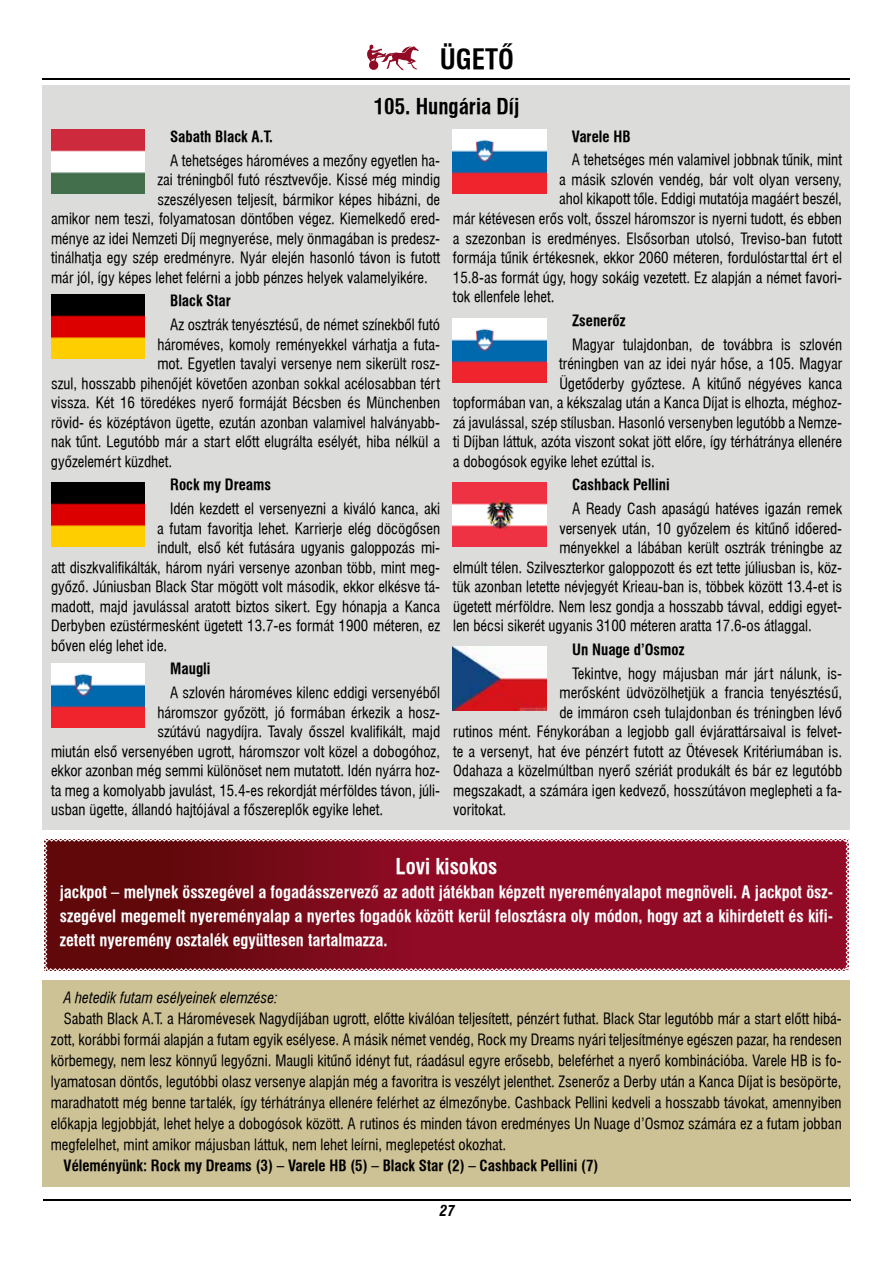
<style>
.page{position:relative;width:893px;height:1263px;background:#fff}
.page>*{position:absolute;margin:0;border:0;box-sizing:border-box;transform-origin:0 0}
.t1{font:27px "Swiss 721 Cn PFL Bold";color:#000}
.t2{font:21px "Swiss 721 Cn PFL Bold";color:#000}
.t3{font:21px "Swiss 721 Cn PFL Bold";color:#fff}
.t4{font:16.5px/24px "Swiss 721 Cn PFL Bold";color:#fff;text-align:justify}
.t5{font:15px/21px "Swiss 721 Cn PFL Normal";color:#000;text-align:justify}
.t6{font:15px "Swiss 721 Cn PFL Bold";color:#000}
.t7{font:15px "Swiss 721 Cn PFL Italic";color:#000}
.t8{font:italic 700 condensed 15px "Swiss 721 BT";color:#000}
</style>
<div class="page">
<hr style="left:43px;top:1199px;width:808px;height:1px;background:#000">
<hr style="left:43px;top:79px;width:807px;height:1px;background:#000">
<svg style="left:367px;top:44px;width:52px;height:26px"></svg>
<div style="left:43px;top:85px;width:807px;height:745px;background:#dcdcdb"></div>
<img style="left:51px;top:130px;width:94px;height:63px">
<img style="left:51px;top:295px;width:94px;height:63px">
<img style="left:453px;top:483px;width:93px;height:63px">
<img style="left:453px;top:646px;width:93px;height:64px">
<img style="left:453px;top:319px;width:93px;height:64px">
<img style="left:453px;top:130px;width:93px;height:63px">
<img style="left:51px;top:663px;width:94px;height:64px">
<img style="left:51px;top:483px;width:94px;height:63px">
<div style="left:43px;top:980px;width:807px;height:206px;background:#cdc196"></div>
<svg style="left:44px;top:839px;width:805px;height:132px;background:#841023"></svg>
<h1 class="t1" style="left:440px;top:43px;width:76px">ÜGETŐ</h1>
<h2 class="t2" style="left:374px;top:94px;width:147px">105. Hungária Díj</h2>
<p class="t6" style="left:170px;top:127px;width:104px">Sabath Black A.T.</p>
<p class="t5" style="left:170px;top:150px;width:272px">A tehetséges hároméves a mezőny egyetlen ha-</p>
<p class="t5" style="left:157px;top:169px;width:284px">zai tréningből futó résztvevője. Kissé még mindig</p>
<p class="t5" style="left:157px;top:189px;width:284px">szeszélyesen teljesít, bármikor képes hibázni, de</p>
<p class="t5" style="left:51px;top:208px;width:391px">amikor nem teszi, folyamatosan döntőben végez. Kiemelkedő ered-</p>
<p class="t5" style="left:51px;top:228px;width:391px">ménye az idei Nemzeti Díj megnyerése, mely önmagában is predesz-</p>
<p class="t5" style="left:51px;top:247px;width:390px">tinálhatja egy szép eredményre. Nyár elején hasonló távon is futott</p>
<p class="t5" style="left:51px;top:267px;width:378px">már jól, így képes lehet felérni a jobb pénzes helyek valamelyikére.</p>
<p class="t6" style="left:170px;top:292px;width:62px">Black Star</p>
<p class="t5" style="left:170px;top:314px;width:271px">Az osztrák tenyésztésű, de német színekből futó</p>
<p class="t5" style="left:157px;top:334px;width:284px">hároméves, komoly reményekkel várhatja a futa-</p>
<p class="t5" style="left:157px;top:353px;width:284px">mot. Egyetlen tavalyi versenye nem sikerült ros -</p>
<p class="t5" style="left:51px;top:373px;width:391px">szul, hosszabb pihenőjét követően azonban sokkal acélosabban tért</p>
<p class="t5" style="left:51px;top:392px;width:391px">vissza. Két 16 töredékes nyerő formáját Bécsben és Münchenben</p>
<p class="t5" style="left:51px;top:412px;width:391px">rövid- és középtávon ügette, ezután azonban valamivel halványabb-</p>
<p class="t5" style="left:51px;top:431px;width:390px">nak tűnt. Legutóbb már a start előtt elugrálta esélyét, hiba nélkül a</p>
<p class="t5" style="left:51px;top:451px;width:123px">győzelemért küzdhet.</p>
<p class="t6" style="left:170px;top:476px;width:103px">Rock my Dreams</p>
<p class="t5" style="left:170px;top:498px;width:272px">Idén kezdett el versenyezni a kiváló kanca, aki</p>
<p class="t5" style="left:157px;top:518px;width:284px">a futam favoritja lehet. Karrierje elég döcögősen</p>
<p class="t5" style="left:157px;top:537px;width:284px">indult, első két futására ugyanis galoppozás mi-</p>
<p class="t5" style="left:51px;top:557px;width:391px">att diszkvalifikálták, három nyári versenye azonban több, mint meg-</p>
<p class="t5" style="left:51px;top:576px;width:391px">győző. Júniusban Black Star mögött volt második, ekkor elkésve tá-</p>
<p class="t5" style="left:51px;top:596px;width:391px">madott, majd javulással aratott biztos sikert. Egy hónapja a Kanca</p>
<p class="t5" style="left:51px;top:615px;width:391px">Derbyben ezüstérmesként ügetett 13.7-es formát 1900 méteren, ez</p>
<p class="t5" style="left:51px;top:635px;width:118px">bőven elég lehet ide.</p>
<p class="t6" style="left:170px;top:660px;width:42px">Maugli</p>
<p class="t5" style="left:170px;top:682px;width:271px">A szlovén hároméves kilenc eddigi versenyéből</p>
<p class="t5" style="left:157px;top:702px;width:284px">háromszor győzött, jó formában érkezik a hos -</p>
<p class="t5" style="left:157px;top:721px;width:284px">szútávú nagydíjra. Tavaly ősszel kvalifikált, majd</p>
<p class="t5" style="left:51px;top:741px;width:391px">miután első versenyében ugrott, háromszor volt közel a dobogóhoz,</p>
<p class="t5" style="left:51px;top:760px;width:391px">ekkor azonban még semmi különöset nem mutatott. Idén nyárra hoz-</p>
<p class="t5" style="left:51px;top:780px;width:391px">ta meg a komolyabb javulást, 15.4-es rekordját mérföldes távon, júli-</p>
<p class="t5" style="left:51px;top:799px;width:334px">usban ügette, állandó hajtójával a főszereplők egyike lehet.</p>
<p class="t6" style="left:572px;top:127px;width:60px">Varele HB</p>
<p class="t5" style="left:572px;top:150px;width:272px">A tehetséges mén valamivel jobbnak tűnik, mint</p>
<p class="t5" style="left:559px;top:169px;width:284px">a másik szlovén vendég, bár volt olyan verseny,</p>
<p class="t5" style="left:559px;top:189px;width:284px">ahol kikapott tőle. Eddigi mutatója magáért beszél,</p>
<p class="t5" style="left:453px;top:208px;width:391px">már kétévesen erős volt, ősszel háromszor is nyerni tudott, és ebben</p>
<p class="t5" style="left:453px;top:228px;width:391px">a szezonban is eredményes. Elsősorban utolsó, Treviso-ban futott</p>
<p class="t5" style="left:453px;top:247px;width:391px">formája tűnik értékesnek, ekkor 2060 méteren, fordulóstarttal ért el</p>
<p class="t5" style="left:453px;top:267px;width:391px">15.8-as formát úgy, hogy sokáig vezetett. Ez alapján a német favori-</p>
<p class="t5" style="left:453px;top:286px;width:103px">tok ellenfele lehet.</p>
<p class="t6" style="left:572px;top:311px;width:55px">Zsenerőz</p>
<p class="t5" style="left:572px;top:334px;width:272px">Magyar tulajdonban, de továbbra is szlovén</p>
<p class="t5" style="left:559px;top:353px;width:284px">tréningben van az idei nyár hőse, a 105. Magyar</p>
<p class="t5" style="left:559px;top:373px;width:284px">Ügetőderby győztese. A kitűnő négyéves kanca</p>
<p class="t5" style="left:453px;top:392px;width:391px">topformában van, a kékszalag után a Kanca Díjat is elhozta, méghoz-</p>
<p class="t5" style="left:453px;top:412px;width:391px">zá javulással, szép stílusban. Hasonló versenyben legutóbb a Nemze-</p>
<p class="t5" style="left:453px;top:431px;width:391px">ti Díjban láttuk, azóta viszont sokat jött előre, így térhátránya ellenére</p>
<p class="t5" style="left:453px;top:451px;width:203px">a dobogósok egyike lehet ezúttal is.</p>
<p class="t6" style="left:572px;top:476px;width:99px">Cashback Pellini</p>
<p class="t5" style="left:572px;top:498px;width:272px">A Ready Cash apaságú hatéves igazán remek</p>
<p class="t5" style="left:559px;top:517px;width:284px">versenyek után, 10 győzelem és kitűnő időered-</p>
<p class="t5" style="left:559px;top:537px;width:284px">ményekkel a lábában került osztrák tréningbe az</p>
<p class="t5" style="left:453px;top:556px;width:391px">elmúlt télen. Szilveszterkor galoppozott és ezt tette júliusban is, köz-</p>
<p class="t5" style="left:453px;top:576px;width:391px">tük azonban letette névjegyét Krieau-ban is, többek között 13.4-et is</p>
<p class="t5" style="left:453px;top:595px;width:391px">ügetett mérföldre. Nem lesz gondja a hosszabb távval, eddigi egyet-</p>
<p class="t5" style="left:453px;top:615px;width:360px">len bécsi sikerét ugyanis 3100 méteren aratta 17.6-os átlaggal.</p>
<p class="t6" style="left:572px;top:640px;width:114px">Un Nuage d’Osmoz</p>
<p class="t5" style="left:572px;top:662px;width:272px">Tekintve, hogy májusban már járt nálunk, is-</p>
<p class="t5" style="left:559px;top:682px;width:284px">merősként üdvözölhetjük a francia tenyésztésű,</p>
<p class="t5" style="left:559px;top:701px;width:284px">de immáron cseh tulajdonban és tréningben lévő</p>
<p class="t5" style="left:453px;top:721px;width:391px">rutinos mént. Fénykorában a legjobb gall évjárattársaival is felvet-</p>
<p class="t5" style="left:453px;top:740px;width:391px">te a versenyt, hat éve pénzért futott az Ötévesek Kritériumában is.</p>
<p class="t5" style="left:453px;top:760px;width:391px">Odahaza a közelmúltban nyerő szériát produkált és bár ez legutóbb</p>
<p class="t5" style="left:453px;top:779px;width:391px">megszakadt, a számára igen kedvező, hosszútávon meglepheti a fa-</p>
<p class="t5" style="left:453px;top:799px;width:55px">voritokat.</p>
<h2 class="t3" style="left:396px;top:854px;width:103px">Lovi kisokos</h2>
<p class="t4" style="left:60px;top:880px;width:775px">jackpot – melynek összegével a fogadásszervező az adott játékban képzett nyereményalapot megnöveli. A jackpot ös - szegével megemelt nyereményalap a nyertes fogadók között kerül felosztásra oly módon, hogy azt a kihirdetett és kifi&shy;zetett nyeremény osztalék együttesen tartalmazza.</p>
<p class="t7" style="left:64px;top:989px;width:216px">A hetedik futam esélyeinek elemzése:</p>
<p class="t5" style="left:51px;top:1008px;width:793px;text-indent:13px">Sabath Black A.T. a Háromévesek Nagydíjában ugrott, előtte kiválóan teljesített, pénzért futhat. Black Star legutóbb már a start előtt hibá&shy;zott, korábbi formái alapján a futam egyik esélyese. A másik német vendég, Rock my Dreams nyári teljesítménye egészen pazar, ha rendesen körbemegy, nem lesz könnyű legyőzni. Maugli kitűnő idényt fut, ráadásul egyre erősebb, beleférhet a nyerő kombinációba. Varele HB is fo&shy;lyamatosan döntős, legutóbbi olasz versenye alapján még a favoritra is veszélyt jelenthet. Zsenerőz a Derby után a Kanca Díjat is besöpörte, maradhatott még benne tartalék, így térhátránya ellenére felérhet az élmezőnybe. Cashback Pellini kedveli a hosszabb távokat, amennyiben előkapja legjobbját, lehet helye a dobogósok között. A rutinos és minden távon eredményes Un Nuage d’Osmoz számára ez a futam jobban megfelelhet, mint amikor májusban láttuk, nem lehet leírni, meglepetést okozhat.</p>
<p class="t6" style="left:64px;top:1157px;width:536px">Véleményünk: Rock my Dreams (3) – Varele HB (5) – Black Star (2) – Cashback Pellini (7)</p>
<p class="t8" style="left:440px;top:1202px;width:17px">27</p>
</div>
